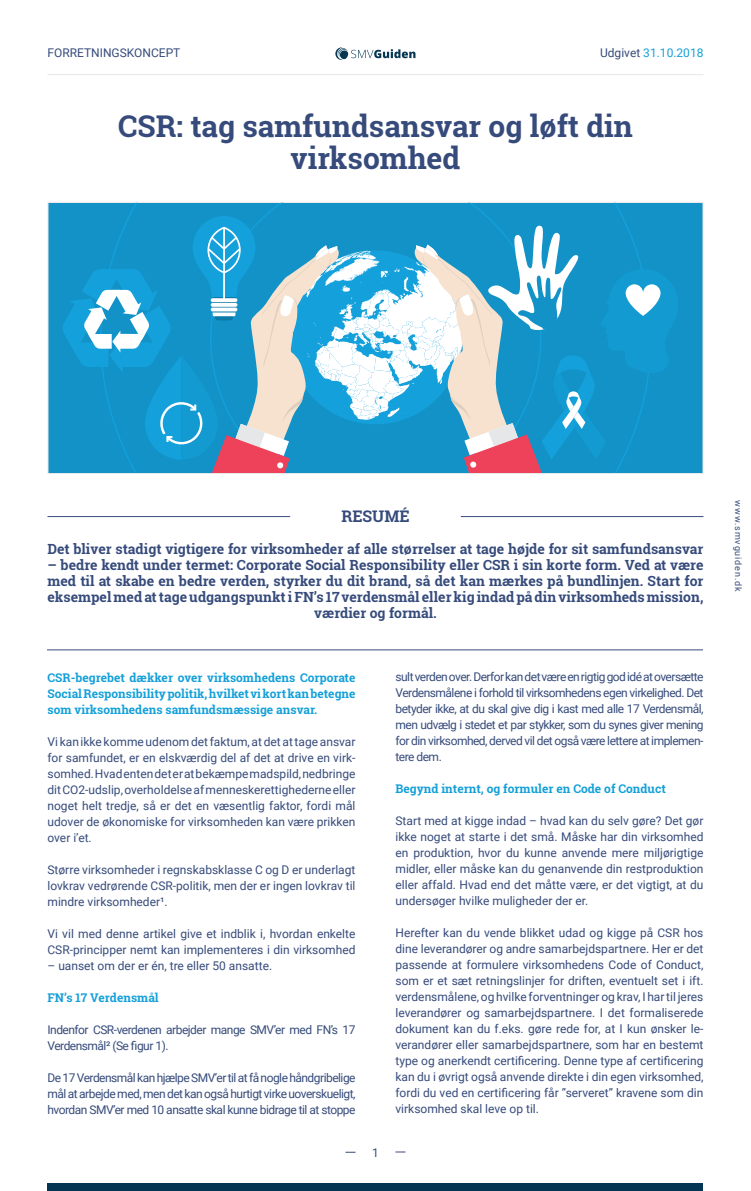
<style>
.page{position:relative;width:751px;height:1191px;background:#fff}
.page>*{position:absolute;margin:0;border:0;box-sizing:border-box;transform-origin:0 0}
.t1{font:700 30px/32px "Roboto Slab";color:#364b7b;text-align:center}
.t2{font:700 16px "Roboto Slab";color:#364b7b}
.t3{font:700 14px/16px "Roboto Slab";color:#364b7b;text-align:center}
.t4{font:12px/16px "Roboto";color:#364b7b;text-align:justify}
.t5{font:700 12px/16px "Roboto Slab";color:#14a0d9;text-align:justify}
.t6{font:12px/16px "Roboto";letter-spacing:-.04em;color:#364b7b}
.t7{font:12px "Roboto";color:#14a0d9}
.t8{font:9px "Roboto";letter-spacing:.1em;color:#364b7b}
.s1{color:#364b7b}
</style>
<div class="page">
<div style="left:48px;top:1183px;width:656px;height:8px;background:#043654"></div>
<svg style="left:336px;top:47px;width:80px;height:13px"></svg>
<hr style="left:48px;top:74px;width:656px;height:1px;background:#e6e7e9">
<div style="left:48px;top:203px;width:655px;height:271px;background:#1292c7"></div>
<svg style="left:63px;top:216px;width:598px;height:256px"></svg>
<div style="left:48px;top:202px;width:656px;height:272px;border:1px solid #e6e7e9"></div>
<hr style="left:48px;top:516px;width:242px;height:1px;background:#384d7b">
<hr style="left:461px;top:516px;width:243px;height:1px;background:#384d7b">
<hr style="left:47px;top:650px;width:656px;height:1px;background:#384d7b">
<p class="t4" style="left:48px;top:44px;width:134px">FORRETNINGSKONCEPT</p>
<p class="t7" style="left:600px;top:44px;width:105px"><span class="s1">Udgivet</span> 31.10.2018</p>
<h1 class="t1" style="left:118px;top:110px;width:516px">CSR: tag samfundsansvar og løft din virksomhed</h1>
<h2 class="t2" style="left:341px;top:505px;width:70px">RESUMÉ</h2>
<p class="t3" style="left:48px;top:541px;width:657px">Det bliver stadigt vigtigere for virksomheder af alle størrelser at tage højde for sit samfundsansvar</p>
<p class="t3" style="left:48px;top:557px;width:658px">– bedre kendt under termet: Corporate Social Responsibility eller CSR i sin korte form. Ved at være med til at skabe en bedre verden, styrker du dit brand, så det kan mærkes på bundlinjen. Start for eksempel med at tage udgangspunkt i FN’s 17 verdensmål eller kig indad på din virksomheds mission, værdier og formål.</p>
<p class="t5" style="left:48px;top:669px;width:310px">CSR-begrebet dækker over virksomhedens Corporate Social Responsibility politik, hvilket vi kort kan betegne som virksomhedens samfundsmæssige ansvar.</p>
<p class="t4" style="left:48px;top:733px;width:310px">Vi kan ikke komme udenom det faktum, at det at tage ansvar for samfundet, er en elskværdig del af det at drive en virk&shy;somhed. Hvad enten det er at bekæmpe madspild, nedbringe dit CO2-udslip, overholdelse af menneskerettighederne eller noget helt tredje, så er det en væsentlig faktor, fordi mål udover de økonomiske for virksomheden kan være prikken over i’et.</p>
<p class="t4" style="left:48px;top:861px;width:310px">Større virksomheder i regnskabsklasse C og D er underlagt lovkrav vedrørende CSR-politik, men der er ingen lovkrav til mindre virksomheder¹.</p>
<p class="t4" style="left:48px;top:925px;width:310px">Vi vil med denne artikel give et indblik i, hvordan enkelte<br>CSR-principper nemt kan implementeres i din virksomhed</p>
<p class="t4" style="left:48px;top:957px;width:226px">– uanset om der er én, tre eller 50 ansatte.</p>
<p class="t5" style="left:48px;top:989px;width:113px">FN’s 17 Verdensmål</p>
<p class="t6" style="left:48px;top:1021px;width:310px">Indenfor CSR-verdenen arbejder mange SMV’er med FN’s 17<br>Verdensmål² (Se figur 1).</p>
<p class="t4" style="left:48px;top:1069px;width:310px">De 17 Verdensmål kan hjælpe SMV’er til at få nogle håndgribelige mål at arbejde med, men det kan også hurtigt virke uoverskueligt, hvordan SMV’er med 10 ansatte skal kunne bidrage til at stoppe</p>
<p class="t4" style="left:372px;top:1144px;width:8px">1</p>
<p class="t4" style="left:396px;top:669px;width:310px">sult verden over. Derfor kan det være en rigtig god idé at oversætte Verdensmålene i forhold til virksomhedens egen virkelighed. Det betyder ikke, at du skal give dig i kast med alle 17 Verdensmål, men udvælg i stedet et par stykker, som du synes giver mening for din virksomhed, derved vil det også være lettere at implemen&shy;tere dem.</p>
<p class="t5" style="left:396px;top:781px;width:272px">Begynd internt, og formuler en Code of Conduct</p>
<p class="t4" style="left:396px;top:813px;width:310px">Start med at kigge indad – hvad kan du selv gøre? Det gør ikke noget at starte i det små. Måske har din virksomhed en produktion, hvor du kunne anvende mere miljørigtige midler, eller måske kan du genanvende din restproduktion eller affald. Hvad end det måtte være, er det vigtigt, at du undersøger hvilke muligheder der er.</p>
<p class="t4" style="left:396px;top:925px;width:310px">Herefter kan du vende blikket udad og kigge på CSR hos dine leverandører og andre samarbejdspartnere. Her er det passende at formulere virksomhedens Code of Conduct, som er et sæt retningslinjer for driften, eventuelt set i ift. verdensmålene, og hvilke forventninger og krav, I har til jeres leverandører og samarbejdspartnere. I det formaliserede dokument kan du f.eks. gøre rede for, at I kun ønsker le&shy;verandører eller samarbejdspartnere, som har en bestemt type og anerkendt certificering. Denne type af certificering kan du i øvrigt også anvende direkte i din egen virksomhed, fordi du ved en certificering får ”serveret” kravene som din virksomhed skal leve op til.</p>
<p class="t8" style="left:745px;top:500px;width:93px;rotate:90deg">www.smvguiden.dk</p>
</div>
